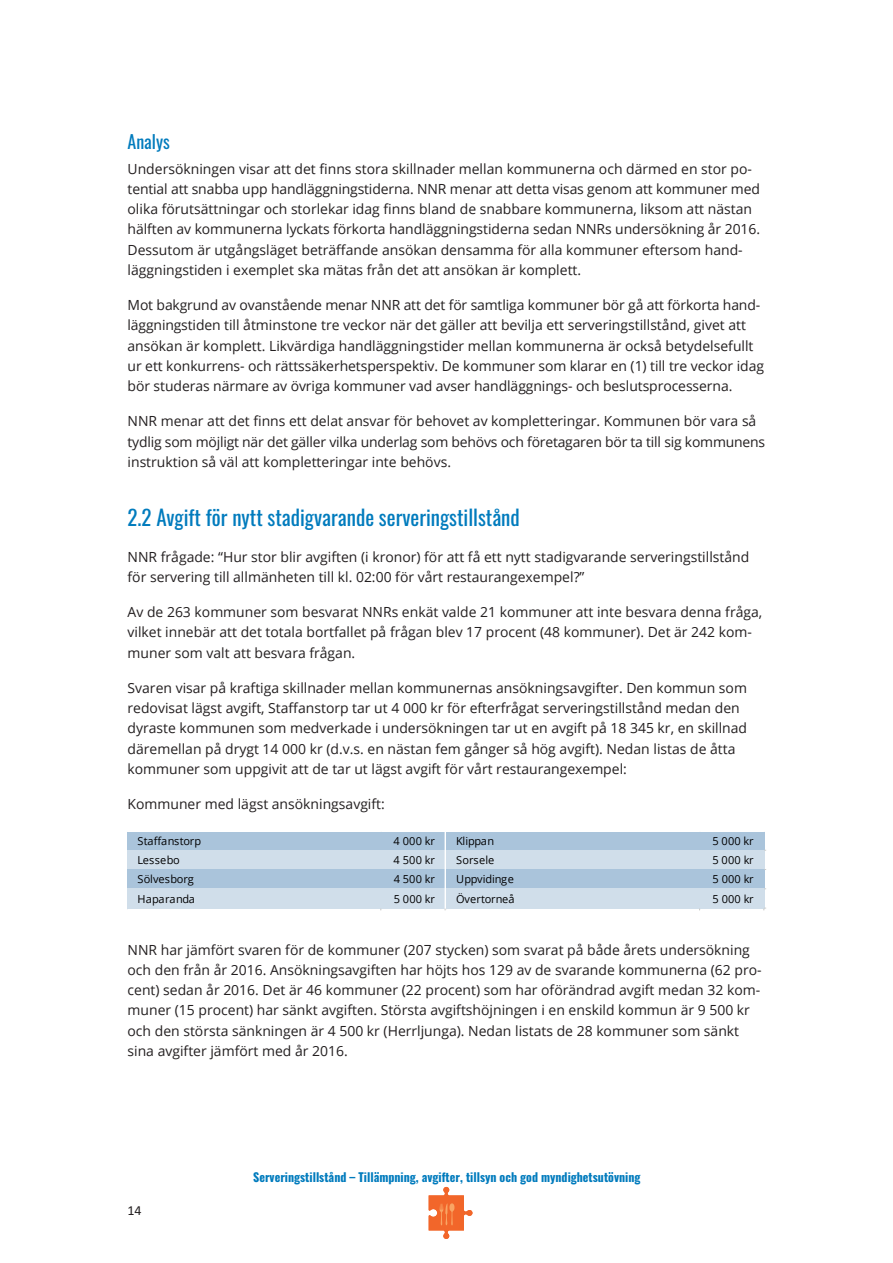
<style>
.page{position:relative;width:893px;height:1263px;background:#fff}
.page>*{position:absolute;margin:0;border:0;box-sizing:border-box;transform-origin:0 0}
.t1{font:21px "Oswald";color:#007bbd}
.t2{font:18px "Oswald";color:#007bbd}
.t3{font:13.95px/20.2px "Open Sans";color:#231f20}
.t4{font:13.95px "Calibri";color:#231f20}
.t5{font:700 12px "Oswald";color:#007bbd}
.t6{font:10.95px "Open Sans";letter-spacing:.01em;color:#000001}
.t7{font:10.95px "Open Sans";letter-spacing:-.015em;color:#000001}
</style>
<div class="page">
<svg style="left:429px;top:1187px;width:43px;height:52px"></svg>
<div style="left:128px;top:832px;width:637px;height:19px;background:#aac4db"></div>
<div style="left:128px;top:850px;width:637px;height:20px;background:#d0deea"></div>
<div style="left:128px;top:869px;width:637px;height:21px;background:#aac4db"></div>
<div style="left:128px;top:889px;width:637px;height:20px;background:#d0deea"></div>
<hr style="left:445px;top:831px;width:1px;height:78px;background:#fff">
<p class="t2" style="left:128px;top:126px;width:44px">Analys</p>
<p class="t3" style="left:128px;top:158px;width:634px">Undersökningen visar att det finns stora skillnader mellan kommunerna och därmed en stor po&shy;tential att snabba upp handläggningstiderna. NNR menar att detta visas genom att kommuner med olika förutsättningar och storlekar idag finns bland de snabbare kommunerna, liksom att nästan hälften av kommunerna lyckats förkorta handläggningstiderna sedan NNRs undersökning år 2016.<br>Dessutom är utgångsläget beträffande ansökan densamma för alla kommuner eftersom hand&shy;läggningstiden i exemplet ska mätas från det att ansökan är komplett.</p>
<p class="t3" style="left:128px;top:294px;width:638px">Mot bakgrund av ovanstående menar NNR att det för samtliga kommuner bör gå att förkorta hand&shy;läggningstiden till åtminstone tre veckor när det gäller att bevilja ett serveringstillstånd, givet att ansökan är komplett. Likvärdiga handläggningstider mellan kommunerna är också betydelsefullt ur ett konkurrens- och rättssäkerhetsperspektiv. De kommuner som klarar en (1) till tre veckor idag bör studeras närmare av övriga kommuner vad avser handläggnings- och beslutsprocesserna.</p>
<p class="t3" style="left:128px;top:411px;width:639px">NNR menar att det finns ett delat ansvar för behovet av kompletteringar. Kommunen bör vara så tydlig som möjligt när det gäller vilka underlag som behövs och företagaren bör ta till sig kommunens instruktion så väl att kompletteringar inte behövs.</p>
<h1 class="t1" style="left:128px;top:499px;width:394px">2.2 Avgift för nytt stadigvarande serveringstillstånd</h1>
<p class="t3" style="left:128px;top:546px;width:623px">NNR frågade: “Hur stor blir avgiften (i kronor) för att få ett nytt stadigvarande serveringstillstånd för servering till allmänheten till kl. 02:00 för vårt restaurangexempel?”</p>
<p class="t3" style="left:128px;top:601px;width:636px">Av de 263 kommuner som besvarat NNRs enkät valde 21 kommuner att inte besvara denna fråga, vilket innebär att det totala bortfallet på frågan blev 17 procent (48 kommuner). Det är 242 kom&shy;muner som valt att besvara frågan.</p>
<p class="t3" style="left:128px;top:677px;width:621px">Svaren visar på kraftiga skillnader mellan kommunernas ansökningsavgifter. Den kommun som redovisat lägst avgift, Staffanstorp tar ut 4 000 kr för efterfrågat serveringstillstånd medan den dyraste kommunen som medverkade i undersökningen tar ut en avgift på 18 345 kr, en skillnad däremellan på drygt 14 000 kr (d.v.s. en nästan fem gånger så hög avgift). Nedan listas de åtta kommuner som uppgivit att de tar ut lägst avgift för vårt restaurangexempel:</p>
<p class="t3" style="left:128px;top:793px;width:259px">Kommuner med lägst ansökningsavgift:</p>
<p class="t6" style="left:137px;top:833px;width:65px">Staffanstorp</p>
<p class="t6" style="left:394px;top:833px;width:43px">4 000 kr</p>
<p class="t7" style="left:456px;top:833px;width:40px">Klippan</p>
<p class="t6" style="left:712px;top:833px;width:43px">5 000 kr</p>
<p class="t6" style="left:137px;top:852px;width:44px">Lessebo</p>
<p class="t6" style="left:394px;top:852px;width:43px">4 500 kr</p>
<p class="t6" style="left:456px;top:852px;width:40px">Sorsele</p>
<p class="t6" style="left:712px;top:852px;width:43px">5 000 kr</p>
<p class="t6" style="left:137px;top:872px;width:58px">Sölvesborg</p>
<p class="t6" style="left:394px;top:872px;width:43px">4 500 kr</p>
<p class="t6" style="left:456px;top:872px;width:59px">Uppvidinge</p>
<p class="t6" style="left:712px;top:872px;width:43px">5 000 kr</p>
<p class="t6" style="left:137px;top:891px;width:59px">Haparanda</p>
<p class="t6" style="left:394px;top:891px;width:43px">5 000 kr</p>
<p class="t6" style="left:456px;top:891px;width:60px">Övertorneå</p>
<p class="t6" style="left:712px;top:891px;width:43px">5 000 kr</p>
<p class="t3" style="left:128px;top:939px;width:636px">NNR har jämfört svaren för de kommuner (207 stycken) som svarat på både årets undersökning och den från år 2016. Ansökningsavgiften har höjts hos 129 av de svarande kommunerna (62 pro&shy;cent) sedan år 2016. Det är 46 kommuner (22 procent) som har oförändrad avgift medan 32 kom&shy;muner (15 procent) har sänkt avgiften. Största avgiftshöjningen i en enskild kommun är 9 500 kr och den största sänkningen är 4 500 kr (Herrljunga). Nedan listats de 28 kommuner som sänkt sina avgifter jämfört med år 2016.</p>
<p class="t4" style="left:128px;top:1200px;width:16px">14</p>
<p class="t5" style="left:253px;top:1171px;width:389px">Serveringstillstånd – Tillämpning, avgifter, tillsyn och god myndighetsutövning</p>
</div>
